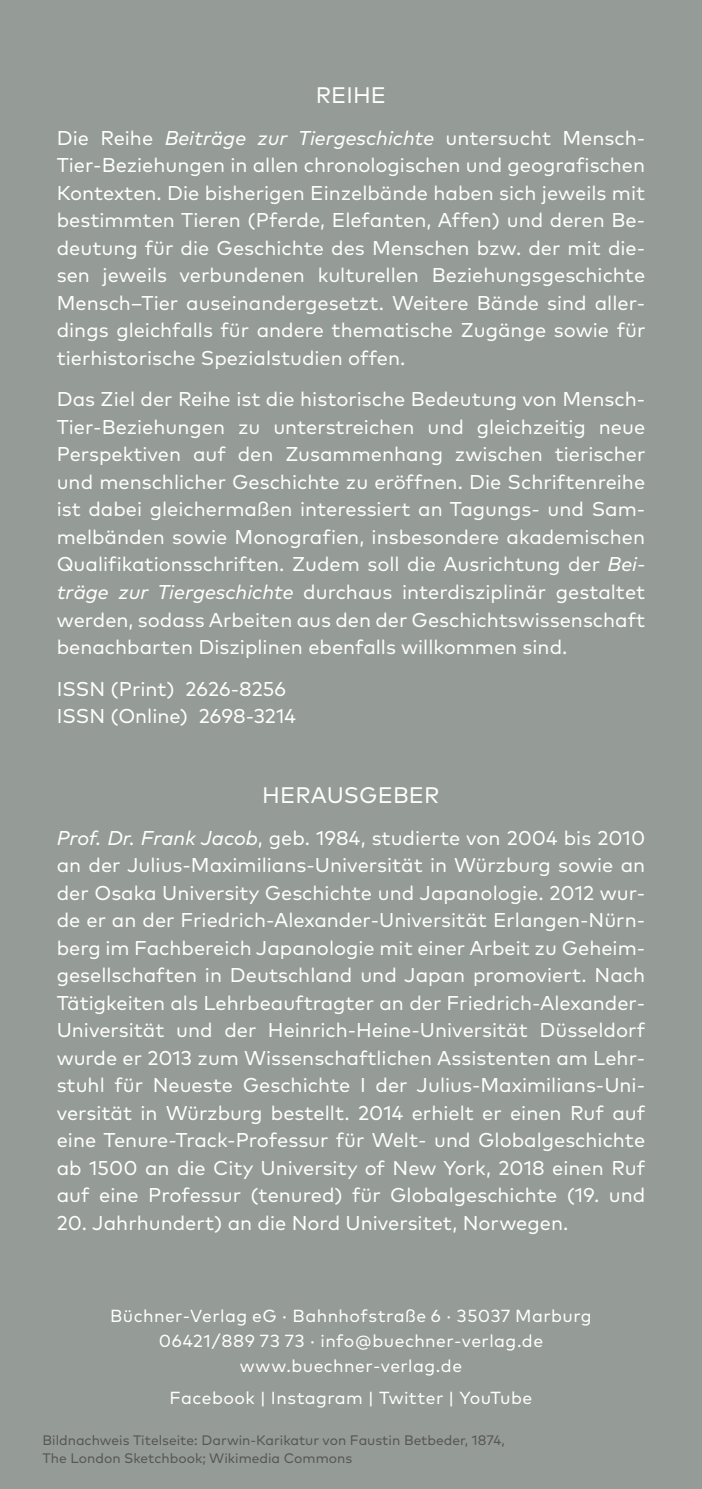
<style>
.page{position:relative;width:702px;height:1489px;background:#fff}
.page>*{position:absolute;margin:0;border:0;box-sizing:border-box;transform-origin:0 0}
.t1{font:22.5px "Mark Pro";letter-spacing:.005em;color:#fff}
.t2{font:20px/27.5px "Mark Pro";color:#fff;text-align:justify}
.t3{font:17.5px/25px "Mark Pro";letter-spacing:.025em;color:#fff;text-align:center}
.t4{font:13.75px/18.5px "Mark Pro";color:#565655}
.s1{font-style:italic}
</style>
<div class="page">
<div style="left:0;top:0;width:702px;height:1488px;background:#959b97"></div>
<p class="t1" style="left:316px;top:78px;width:72px">REIHE</p>
<p class="t2" style="left:57px;top:122px;width:590px">Die Reihe <span class="s1">Beiträge zur Tiergeschichte</span> untersucht Mensch-Tier-Beziehungen in allen chronologischen und geografischen Kontexten. Die bisherigen Einzelbände haben sich jeweils mit bestimmten Tieren (Pferde, Elefanten, Affen) und deren Be&shy;deutung für die Geschichte des Menschen bzw. der mit die&shy;sen jeweils verbundenen kulturellen Beziehungsgeschichte Mensch–Tier auseinandergesetzt. Weitere Bände sind aller&shy;dings gleichfalls für andere thematische Zugänge sowie für tierhistorische Spezialstudien offen.</p>
<p class="t2" style="left:57px;top:384px;width:590px">Das Ziel der Reihe ist die historische Bedeutung von Mensch-Tier-Beziehungen zu unterstreichen und gleichzeitig neue Perspektiven auf den Zusammenhang zwischen tierischer und menschlicher Geschichte zu eröffnen. Die Schriftenreihe ist dabei gleichermaßen interessiert an Tagungs- und Sam&shy;melbänden sowie Monografien, insbesondere akademischen Qualifikationsschriften. Zudem soll die Ausrichtung der <span class="s1">Bei&shy;träge zur Tiergeschichte</span> durchaus interdisziplinär gestaltet werden, sodass Arbeiten aus den der Geschichtswissenschaft benachbarten Disziplinen ebenfalls willkommen sind.</p>
<p class="t2" style="left:57px;top:673px;width:241px">ISSN (Print) 2626-8256<br>ISSN (Online) 2698-3214</p>
<p class="t1" style="left:262px;top:778px;width:179px">HERAUSGEBER</p>
<p class="t2" style="left:57px;top:822px;width:590px"><span class="s1">Prof. Dr. Frank Jacob</span>, geb. 1984, studierte von 2004 bis 2010 an der Julius-Maximilians-Universität in Würzburg sowie an der Osaka University Geschichte und Japanologie. 2012 wur&shy;de er an der Friedrich-Alexander-Universität Erlangen-Nürn&shy;berg im Fachbereich Japanologie mit einer Arbeit zu Geheim&shy;gesellschaften in Deutschland und Japan promoviert. Nach Tätigkeiten als Lehrbeauftragter an der Friedrich-Alexander-Universität und der Heinrich-Heine-Universität Düsseldorf wurde er 2013 zum Wissenschaftlichen Assistenten am Lehr&shy;stuhl für Neueste Geschichte I der Julius-Maximilians-Uni&shy;versität in Würzburg bestellt. 2014 erhielt er einen Ruf auf eine Tenure-Track-Professur für Welt- und Globalgeschichte ab 1500 an die City University of New York, 2018 einen Ruf auf eine Professur (tenured) für Globalgeschichte (19. und</p>
<p class="t2" style="left:57px;top:1207px;width:513px">20. Jahrhundert) an die Nord Universitet, Norwegen.</p>
<p class="t3" style="left:110px;top:1301px;width:483px">Büchner-Verlag eG · Bahnhofstraße 6 · 35037 Marburg<br>06421/889 73 73 · info@buechner-verlag.de www.buechner-verlag.de</p>
<p class="t3" style="left:170px;top:1383px;width:364px">Facebook | Instagram | Twitter | YouTube</p>
<p class="t4" style="left:43px;top:1429px;width:464px">Bildnachweis Titelseite: Darwin-Karikatur von Faustin Betbeder, 1874,<br>The London Sketchbook; Wikimedia Commons</p>
</div>
